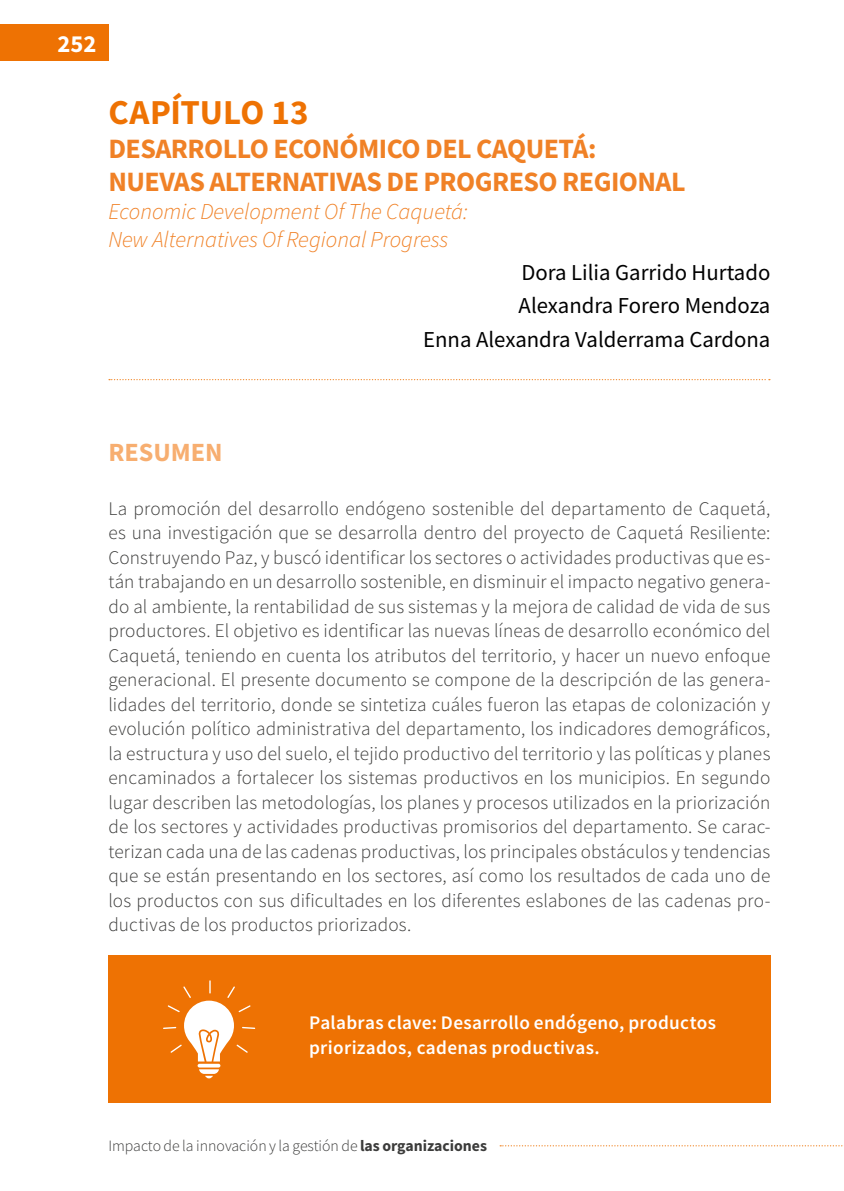
<style>
.page{position:relative;width:844px;height:1191px;background:#fff}
.page>*{position:absolute;margin:0;border:0;box-sizing:border-box;transform-origin:0 0}
.t1{font:700 35px "Source Sans Pro";letter-spacing:-.005em;color:#ee7203}
.t2{font:700 28px/33.2px "Source Sans Pro";letter-spacing:-.02em;color:#f08126}
.t3{font:700 26.25px "Source Sans Pro";color:#f7ae70}
.t4{font:700 24.5px "Source Sans Pro";color:#fff}
.t5{font:22.75px/33.2px "Source Sans Pro";color:#000;text-align:right}
.t6{font:italic 300 22.75px/28px "Source Sans Pro";color:#f08126}
.t7{font:300 19.25px/24.5px "Source Sans Pro";letter-spacing:.01em;color:#3c3c3b;text-align:justify}
.t8{font:600 19.25px/24.5px "Source Sans Pro";letter-spacing:.015em;color:#fff}
.t9{font:300 15.75px "Source Sans Pro";color:#3c3c3b}
.s1{font-weight:700}
</style>
<div class="page">
<svg style="left:500px;top:1145px;width:343px;height:1px"></svg>
<div style="left:0;top:25px;width:108px;height:36px;background:#ee7203"></div>
<svg style="left:109px;top:379px;width:660px;height:1px"></svg>
<div style="left:108px;top:956px;width:662px;height:147px;background:#ee7203"></div>
<svg style="left:199px;top:1069px;width:20px;height:9px"></svg>
<svg style="left:197px;top:1063px;width:23px;height:4px"></svg>
<svg style="left:163px;top:980px;width:92px;height:81px"></svg>
<p class="t4" style="left:57px;top:27px;width:40px">252</p>
<h1 class="t1" style="left:108px;top:89px;width:202px">CAPÍTULO 13</h1>
<h2 class="t2" style="left:108px;top:131px;width:578px">DESARROLLO ECONÓMICO DEL CAQUETÁ:<br>NUEVAS ALTERNATIVAS DE PROGRESO REGIONAL</h2>
<p class="t6" style="left:108px;top:197px;width:361px">Economic Development Of The Caquetá:<br>New Alternatives Of Regional Progress</p>
<p class="t5" style="left:423px;top:256px;width:348px">Dora Lilia Garrido Hurtado<br>Alexandra Forero Mendoza<br>Enna Alexandra Valderrama Cardona</p>
<h3 class="t3" style="left:108px;top:434px;width:116px">RESUMEN</h3>
<p class="t7" style="left:108px;top:496px;width:663px">La promoción del desarrollo endógeno sostenible del departamento de Caquetá, es una investigación que se desarrolla dentro del proyecto de Caquetá Resiliente:<br>Construyendo Paz, y buscó identificar los sectores o actividades productivas que es&shy;tán trabajando en un desarrollo sostenible, en disminuir el impacto negativo genera&shy;do al ambiente, la rentabilidad de sus sistemas y la mejora de calidad de vida de sus productores. El objetivo es identificar las nuevas líneas de desarrollo económico del Caquetá, teniendo en cuenta los atributos del territorio, y hacer un nuevo enfoque generacional. El presente documento se compone de la descripción de las genera&shy;lidades del territorio, donde se sintetiza cuáles fueron las etapas de colonización y evolución político administrativa del departamento, los indicadores demográficos, la estructura y uso del suelo, el tejido productivo del territorio y las políticas y planes encaminados a fortalecer los sistemas productivos en los municipios. En segundo lugar describen las metodologías, los planes y procesos utilizados en la priorización de los sectores y actividades productivas promisorios del departamento. Se carac&shy;terizan cada una de las cadenas productivas, los principales obstáculos y tendencias que se están presentando en los sectores, así como los resultados de cada uno de los productos con sus dificultades en los diferentes eslabones de las cadenas pro&shy;ductivas de los productos priorizados.</p>
<p class="t8" style="left:309px;top:1010px;width:408px">Palabras clave: Desarrollo endógeno, productos priorizados, cadenas productivas.</p>
<p class="t9" style="left:108px;top:1136px;width:380px">Impacto de la innovación y la gestión de <span class="s1">las organizaciones</span></p>
</div>
